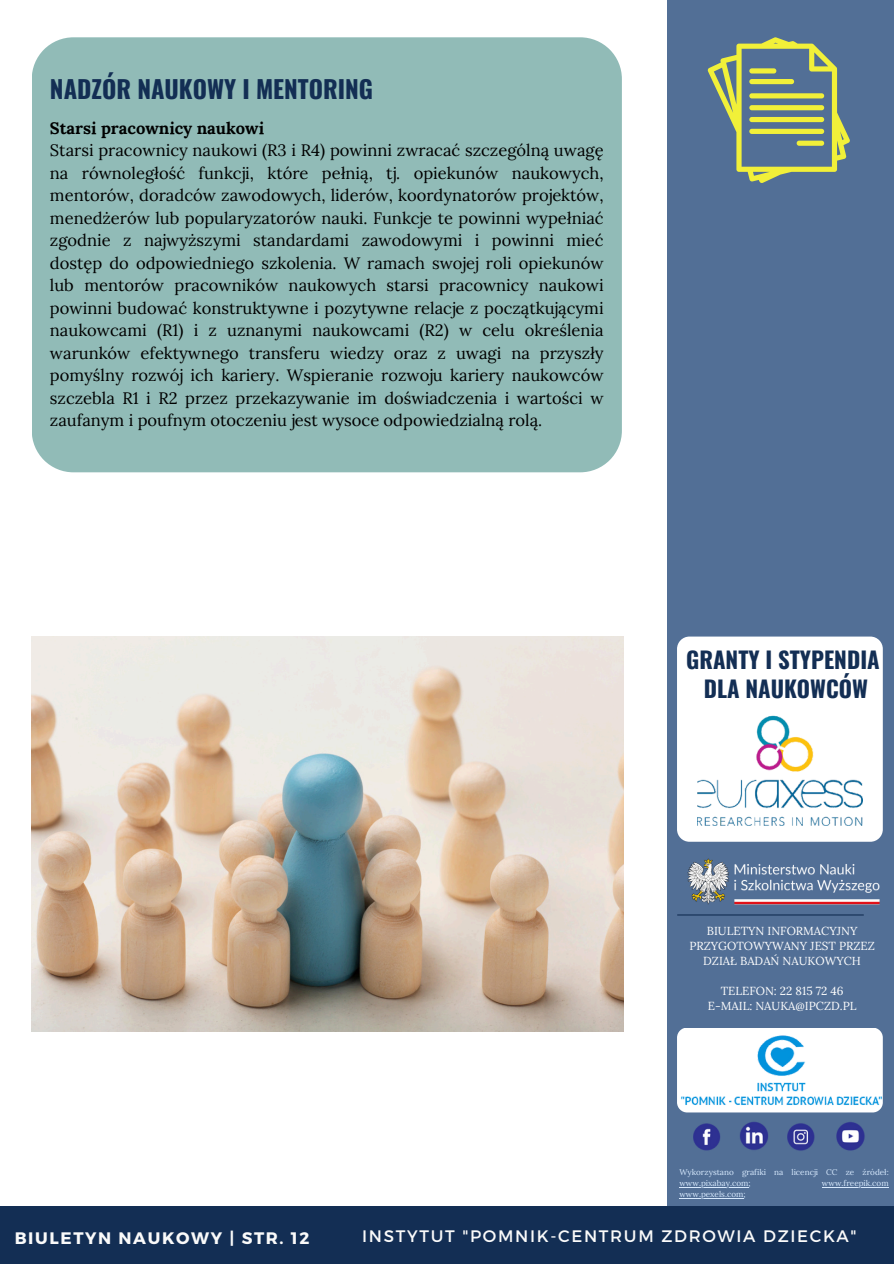
<style>
.page{position:relative;width:894px;height:1264px;background:#fff}
.page>*{position:absolute;margin:0;border:0;box-sizing:border-box;transform-origin:0 0}
.t1{font:700 24.45px "Oswald";color:#132e54}
.t2{font:700 22.65px/28.3px "Oswald";color:#132e54;text-align:center}
.t3{font:16.65px "Montserrat";letter-spacing:.1em;color:#fafafa}
.t4{font:700 16.65px "Montserrat";letter-spacing:.1em;color:#fafafa}
.t5{font:16.5px/22.5px "Lora";color:#000}
.t6{font:11.7px/14.9px "Lora";color:#fff;text-align:center}
.t7{font:8.1px "Lora";color:#d8eafe}
.s1{font-weight:700}
</style>
<div class="page">
<div style="left:667px;top:0;width:226px;height:1214px;background:#526f96"></div>
<div style="left:0;top:1206px;width:893px;height:57px;background:#132e54"></div>
<hr style="left:677px;top:914px;width:186px;height:1px;background:#132e54">
<div style="left:676px;top:1027px;width:206px;height:85px;background:#fff;border-radius:10px"></div>
<img style="left:676px;top:1030px;width:207px;height:83px">
<img style="left:693px;top:1123px;width:27px;height:28px">
<img style="left:740px;top:1121px;width:28px;height:29px">
<img style="left:787px;top:1123px;width:28px;height:28px">
<img style="left:836px;top:1122px;width:29px;height:29px">
<div style="left:676px;top:636px;width:206px;height:205px;background:#fff;border-radius:12px"></div>
<img style="left:697px;top:715px;width:165px;height:110px">
<img style="left:687px;top:858px;width:193px;height:47px">
<div style="left:32px;top:37px;width:589px;height:435px;background:#91bbb7"></div>
<svg style="left:707px;top:37px;width:142px;height:146px"></svg>
<img style="left:32px;top:636px;width:591px;height:395px">
<hr style="left:679px;top:1186px;width:69px;height:1px;background:#d8eafe">
<hr style="left:821px;top:1186px;width:67px;height:1px;background:#d8eafe">
<hr style="left:679px;top:1197px;width:64px;height:1px;background:#d8eafe">
<p class="t1" style="left:50px;top:70px;width:324px">NADZÓR NAUKOWY I MENTORING</p>
<p class="t5" style="left:50px;top:116px;width:555px"><span class="s1">Starsi pracownicy naukowi<br></span>Starsi pracownicy naukowi (R3 i R4) powinni zwracać szczególną uwagę na równoległość funkcji, które pełnią, tj. opiekunów naukowych, mentorów, doradców zawodowych, liderów, koordynatorów projektów, menedżerów lub popularyzatorów nauki. Funkcje te powinni wypełniać zgodnie z najwyższymi standardami zawodowymi i powinni mieć dostęp do odpowiedniego szkolenia. W ramach swojej roli opiekunów lub mentorów pracowników naukowych starsi pracownicy naukowi powinni budować konstruktywne i pozytywne relacje z początkującymi naukowcami (R1) i z uznanymi naukowcami (R2) w celu określenia warunków efektywnego transferu wiedzy oraz z uwagi na przyszły pomyślny rozwój ich kariery. Wspieranie rozwoju kariery naukowców szczebla R1 i R2 przez przekazywanie im doświadczenia i wartości w zaufanym i poufnym otoczeniu jest wysoce odpowiedzialną rolą.</p>
<p class="t2" style="left:686px;top:645px;width:195px">GRANTY I STYPENDIA<br>DLA NAUKOWCÓW</p>
<p class="t6" style="left:689px;top:923px;width:187px">BIULETYN INFORMACYJNY<br>PRZYGOTOWYWANY JEST PRZEZ<br>DZIAŁ BADAŃ NAUKOWYCH</p>
<p class="t6" style="left:707px;top:983px;width:150px">TELEFON: 22 815 72 46<br>E-MAIL: NAUKA@IPCZD.PL</p>
<p class="t7" style="left:679px;top:1167px;width:211px">Wykorzystano grafiki na licencji CC ze źródeł:</p>
<p class="t7" style="left:679px;top:1177px;width:73px">www.pixabay.com;</p>
<p class="t7" style="left:821px;top:1177px;width:68px">www.freepik.com</p>
<p class="t7" style="left:679px;top:1188px;width:68px">www.pexels.com;</p>
<h1 class="t4" style="left:15px;top:1227px;width:296px">BIULETYN NAUKOWY | STR. 12</h1>
<p class="t3" style="left:362px;top:1224px;width:495px">INSTYTUT "POMNIK-CENTRUM ZDROWIA DZIECKA"</p>
</div>
